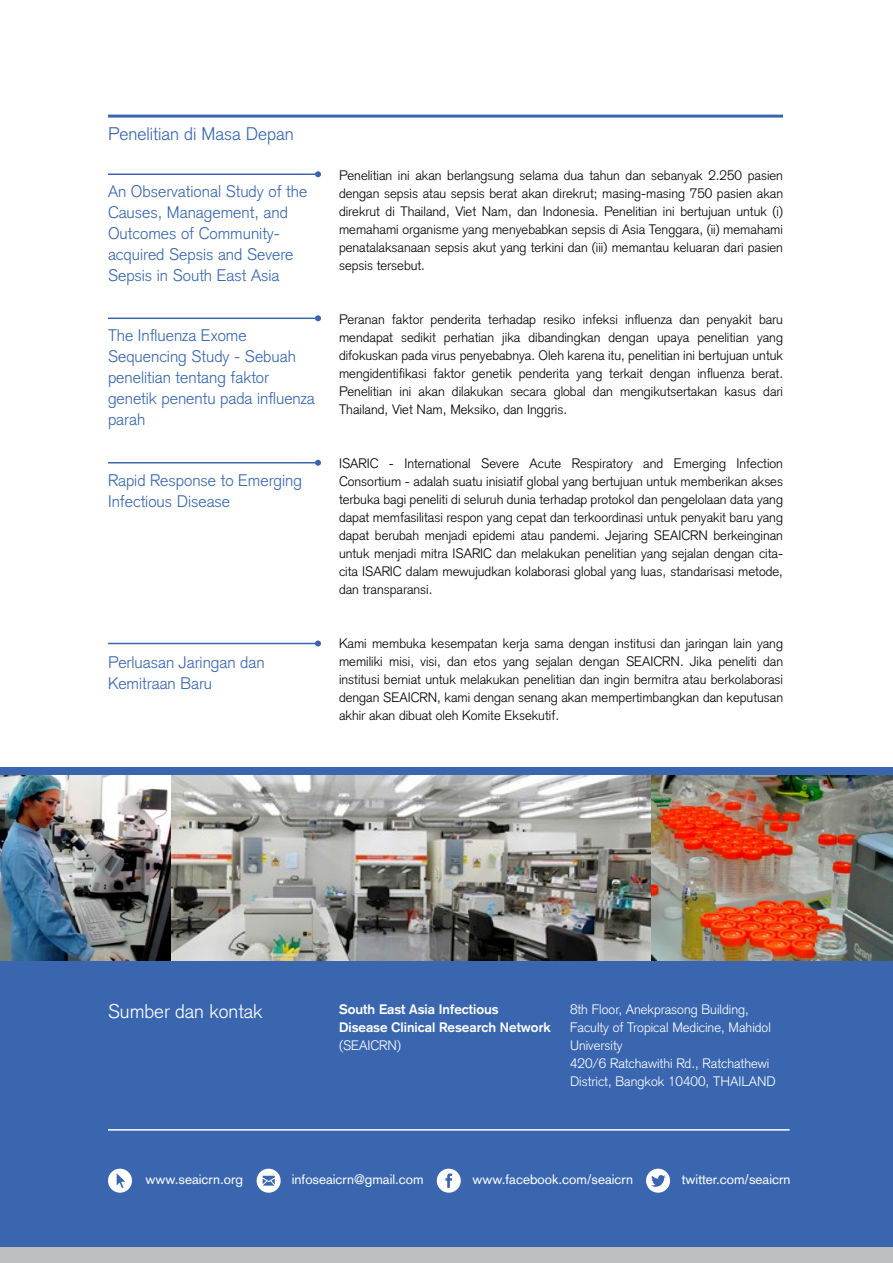
<style>
.page{position:relative;width:893px;height:1263px;background:#fff}
.page>*{position:absolute;margin:0;border:0;box-sizing:border-box;transform-origin:0 0}
.t1{font:300 19.5px "Akzidenz Grotesk";color:#fff}
.t2{font:300 18px "Akzidenz Grotesk";color:#3966af}
.t3{font:300 16.5px/21px "Akzidenz Grotesk";color:#3867af}
.t4{font:300 13.5px/18px "Akzidenz Grotesk";color:#000;text-align:justify}
.t5{font:300 13.5px/18px "Akzidenz Grotesk";color:#fff}
.t6{font:13.5px "Akzidenz Grotesk";color:#fff}
.t7{font:700 13.5px/18px "Akzidenz Grotesk";color:#fff}
</style>
<div class="page">
<hr style="left:108px;top:115px;width:675px;height:3px;background:#3867af">
<div style="left:0;top:1247px;width:893px;height:16px;background:#bcbec0"></div>
<hr style="left:108px;top:318px;width:210px;height:1px;background:#3966af">
<svg style="left:315px;top:315px;width:6px;height:6px"></svg>
<hr style="left:108px;top:173px;width:210px;height:2px;background:#3966af">
<svg style="left:315px;top:171px;width:6px;height:6px"></svg>
<hr style="left:108px;top:462px;width:210px;height:1px;background:#3966af">
<svg style="left:315px;top:460px;width:6px;height:6px"></svg>
<hr style="left:108px;top:643px;width:210px;height:1px;background:#3966af">
<svg style="left:315px;top:640px;width:6px;height:6px"></svg>
<div style="left:0;top:927px;width:893px;height:320px;background:#3966af"></div>
<hr style="left:108px;top:1129px;width:682px;height:1px;background:#fff">
<svg style="left:646px;top:1169px;width:24px;height:24px"></svg>
<svg style="left:257px;top:1169px;width:24px;height:24px"></svg>
<svg style="left:437px;top:1169px;width:24px;height:24px"></svg>
<div style="left:108px;top:1169px;width:24px;height:24px;background:#fff;border-radius:50%"></div>
<svg style="left:117px;top:1173px;width:8px;height:15px"></svg>
<img style="left:170px;top:774px;width:481px;height:187px">
<img style="left:651px;top:774px;width:242px;height:187px">
<img style="left:0;top:774px;width:170px;height:187px">
<div style="left:0;top:767px;width:893px;height:7px;background:#3966af"></div>
<h2 class="t2" style="left:108px;top:124px;width:187px">Penelitian di Masa Depan</h2>
<p class="t3" style="left:108px;top:181px;width:201px">An Observational Study of the<br>Causes, Management, and<br>Outcomes of Community&shy;acquired Sepsis and Severe<br>Sepsis in South East Asia</p>
<p class="t3" style="left:108px;top:325px;width:208px">The Influenza Exome<br>Sequencing Study - Sebuah penelitian tentang faktor genetik penentu pada influenza parah</p>
<p class="t3" style="left:108px;top:470px;width:196px">Rapid Response to Emerging<br>Infectious Disease</p>
<p class="t3" style="left:108px;top:652px;width:158px">Perluasan Jaringan dan<br>Kemitraan Baru</p>
<p class="t4" style="left:339px;top:166px;width:446px">Penelitian ini akan berlangsung selama dua tahun dan sebanyak 2.250 pasien dengan sepsis atau sepsis berat akan direkrut; masing-masing 750 pasien akan direkrut di Thailand, Viet Nam, dan Indonesia. Penelitian ini bertujuan untuk (i) memahami organisme yang menyebabkan sepsis di Asia Tenggara, (ii) memahami penatalaksanaan sepsis akut yang terkini dan (iii) memantau keluaran dari pasien sepsis tersebut.</p>
<p class="t4" style="left:339px;top:310px;width:446px">Peranan faktor penderita terhadap resiko infeksi influenza dan penyakit baru mendapat sedikit perhatian jika dibandingkan dengan upaya penelitian yang difokuskan pada virus penyebabnya. Oleh karena itu, penelitian ini bertujuan untuk mengidentifikasi faktor genetik penderita yang terkait dengan influenza berat.<br>Penelitian ini akan dilakukan secara global dan mengikutsertakan kasus dari Thailand, Viet Nam, Meksiko, dan Inggris.</p>
<p class="t4" style="left:339px;top:454px;width:446px">ISARIC - International Severe Acute Respiratory and Emerging Infection Consortium - adalah suatu inisiatif global yang bertujuan untuk memberikan akses terbuka bagi peneliti di seluruh dunia terhadap protokol dan pengelolaan data yang dapat memfasilitasi respon yang cepat dan terkoordinasi untuk penyakit baru yang dapat berubah menjadi epidemi atau pandemi. Jejaring SEAICRN berkeinginan untuk menjadi mitra ISARIC dan melakukan penelitian yang sejalan dengan cita&shy;cita ISARIC dalam mewujudkan kolaborasi global yang luas, standarisasi metode, dan transparansi.</p>
<p class="t4" style="left:339px;top:634px;width:446px">Kami membuka kesempatan kerja sama dengan institusi dan jaringan lain yang memiliki misi, visi, dan etos yang sejalan dengan SEAICRN. Jika peneliti dan institusi berniat untuk melakukan penelitian dan ingin bermitra atau berkolaborasi dengan SEAICRN, kami dengan senang akan mempertimbangkan dan keputusan akhir akan dibuat oleh Komite Eksekutif.</p>
<h1 class="t1" style="left:108px;top:1000px;width:156px">Sumber dan kontak</h1>
<p class="t7" style="left:339px;top:1000px;width:213px">South East Asia Infectious<br>Disease Clinical Research Network</p>
<p class="t5" style="left:339px;top:1036px;width:63px">(SEAICRN)</p>
<p class="t5" style="left:570px;top:1000px;width:207px">8th Floor, Anekprasong Building,<br>Faculty of Tropical Medicine, Mahidol<br>University<br>420/6 Ratchawithi Rd., Ratchathewi<br>District, Bangkok 10400, THAILAND</p>
<p class="t6" style="left:146px;top:1172px;width:99px">www.seaicrn.org</p>
<p class="t6" style="left:292px;top:1172px;width:133px">infoseaicrn@gmail.com</p>
<p class="t6" style="left:472px;top:1172px;width:162px">www.facebook.com/seaicrn</p>
<p class="t6" style="left:682px;top:1172px;width:110px">twitter.com/seaicrn</p>
</div>
